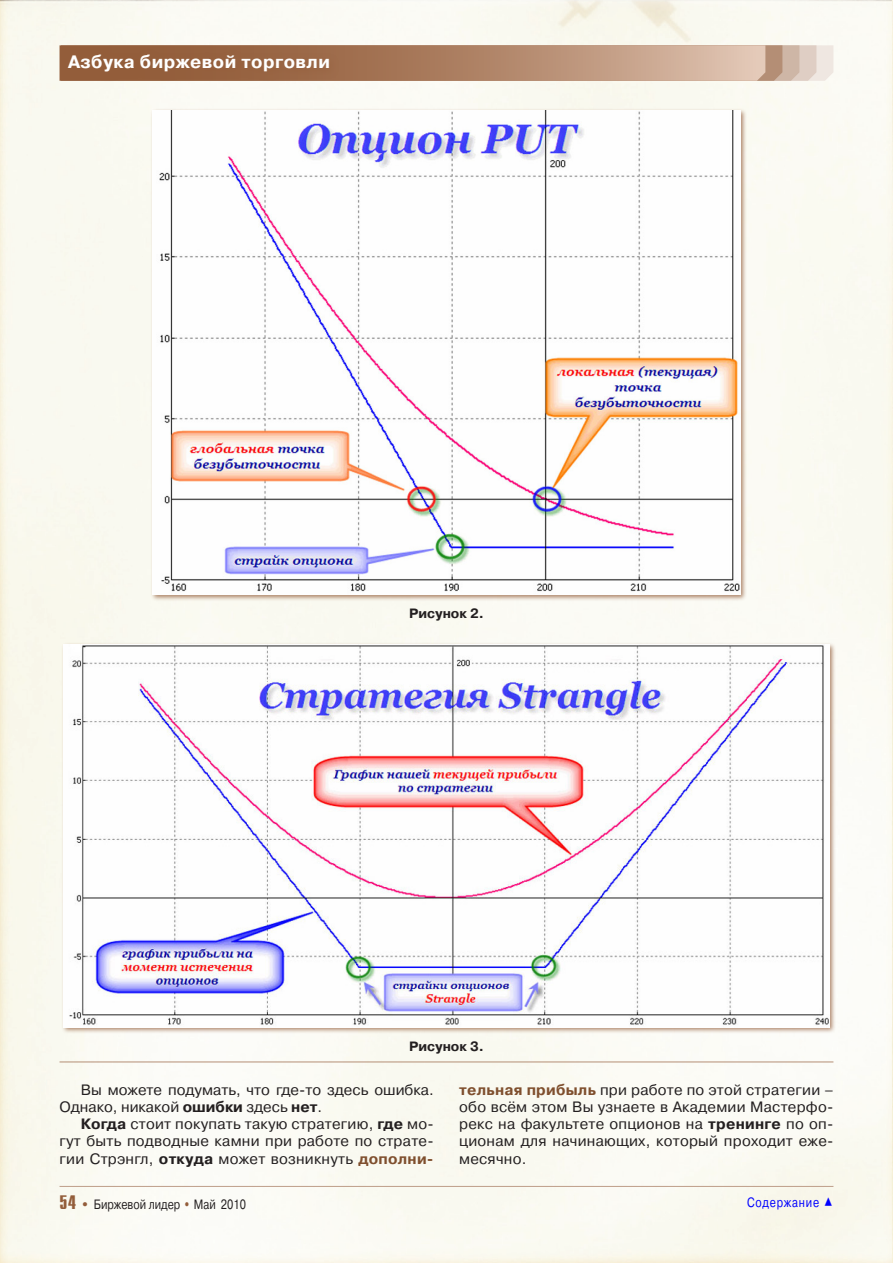
<style>
.page{position:relative;width:893px;height:1263px;background:#fff}
.page>*{position:absolute;margin:0;border:0;box-sizing:border-box;transform-origin:0 0}
.t1{font:700 18px "Pragmatica C";letter-spacing:.025em;color:#fff}
.t2{font:15px/17.2px "Pragmatica C";letter-spacing:.015em;color:#231f20;text-align:justify}
.t3{font:13.5px "Pragmatica C";color:#231f20;scale:.8 1}
.t4{font:700 13.5px "Pragmatica C";color:#231f20}
.t5{font:13.5px "Pragmatica C";letter-spacing:.07em;color:#00f;scale:.8 1}
.s1{font-weight:700}
.s2{font-weight:700;color:#7f4f2e}
.s3{font-family:"Compact C";font-weight:700;font-size:19.5px;color:#935d3a}
.s4{font-family:"Compact C";font-weight:700;font-size:16.5px;color:#935d3a}
</style>
<div class="page">
<hr style="left:60px;top:1186px;width:773px;height:1px;background:#be9e89">
<svg style="left:60px;top:45px;width:773px;height:36px;background:#be9880"></svg>
<div style="left:61px;top:48px;width:278px;height:35px;background:#935d3a"></div>
<div style="left:61px;top:642px;width:775px;height:392px;background:#935d3a;opacity:.75"></div>
<img style="left:64px;top:645px;width:765px;height:382px">
<div style="left:150px;top:108px;width:597px;height:494px;background:#935d3a;opacity:.75"></div>
<img style="left:153px;top:111px;width:587px;height:484px">
<hr style="left:60px;top:1061px;width:773px;height:1px;background:#b48e75">
<svg style="left:825px;top:1197px;width:7px;height:9px"></svg>
<p class="t1" style="left:68px;top:52px;width:264px">Азбука биржевой торговли</p>
<p class="t4" style="left:409px;top:606px;width:76px">Рисунок 2.</p>
<p class="t4" style="left:409px;top:1038px;width:76px">Рисунок 3.</p>
<p class="t2" style="left:60px;top:1081px;width:376px;text-indent:21px">Вы можете подумать, что где-то здесь ошибка.<br>Однако, никакой <span class="s1">ошибки</span> здесь <span class="s1">нет</span>.</p>
<p class="t2" style="left:60px;top:1115px;width:376px;text-indent:21px"><span class="s1">Когда</span> стоит покупать такую стратегию, <span class="s1">где</span> мо&shy;гут быть подводные камни при работе по страте&shy;гии Стрэнгл, <span class="s1">откуда</span> может возникнуть <span class="s2">дополни-</span></p>
<p class="t2" style="left:459px;top:1081px;width:376px"><span class="s2">тельная прибыль</span> при работе по этой стратегии – обо всём этом Вы узнаете в Академии Мастерфо&shy;рекс на факультете опционов на <span class="s1">тренинге</span> по оп&shy;ционам для начинающих, который проходит еже&shy;месячно.</p>
<p class="t3" style="left:60px;top:1196px;width:235px"><span class="s3">54</span> <span class="s4">•</span> Биржевой лидер <span class="s4">•</span> Май 2010</p>
<p class="t5" style="left:747px;top:1194px;width:92px">Содержание</p>
</div>
